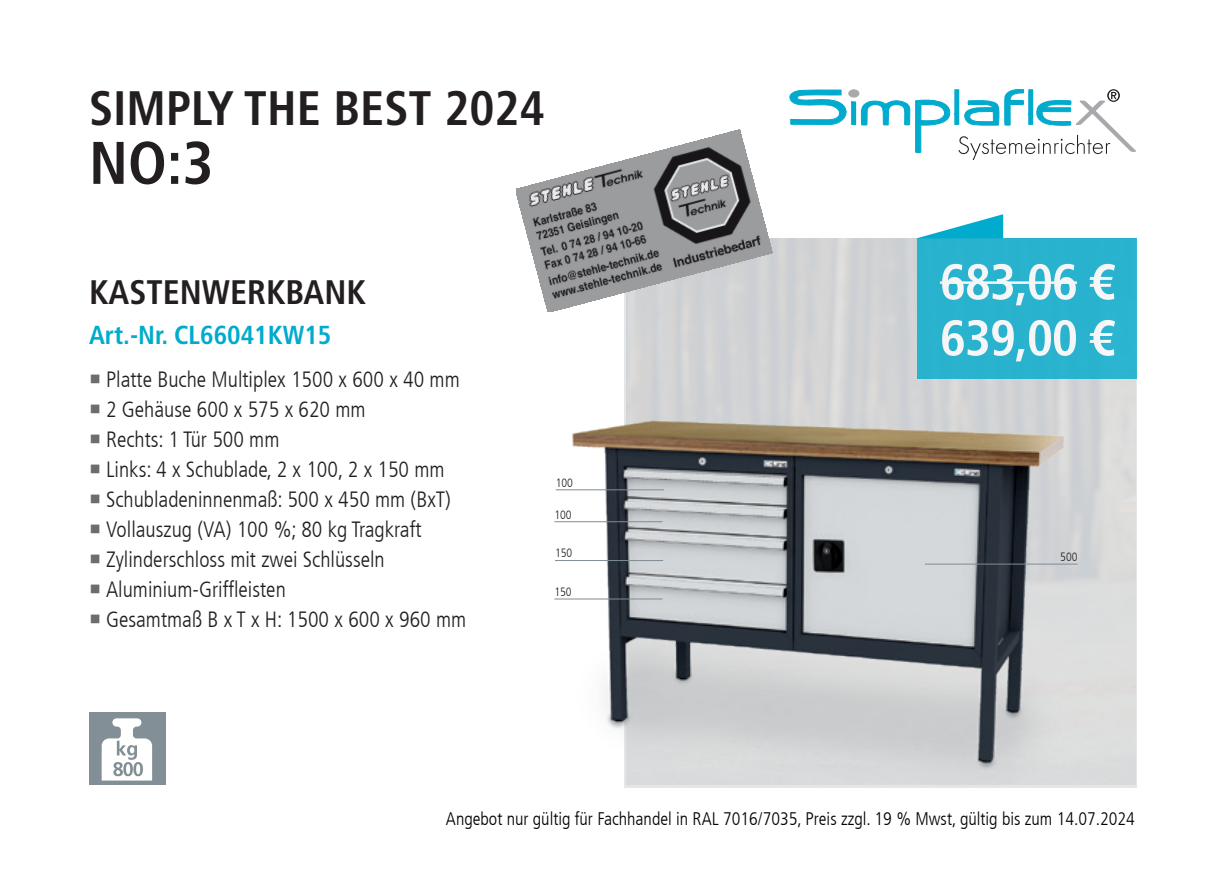
<style>
.page{position:relative;width:1225px;height:874px;background:#fff}
.page>*{position:absolute;margin:0;border:0;box-sizing:border-box;transform-origin:0 0}
.t1{font:700 condensed 60px "Frutiger LT Com";color:#231f20}
.t2{font:700 condensed 50px/56px "Frutiger LT Com";letter-spacing:-.02em;color:#fff}
.t3{font:700 condensed 48.2px "Frutiger LT Com";color:#231f20}
.t4{font:700 condensed 34px "Frutiger LT Com";color:#231f20}
.t5{font:700 condensed 26px "Frutiger LT Com";color:#00abcd}
.t6{font:300 condensed 22px/30px "Frutiger LT Com";color:#231f20}
.t7{font:300 condensed 18.2px "Frutiger LT Com";color:#000001}
.t8{font:300 condensed 12px "Frutiger LT Com";color:#231f20}
</style>
<div class="page">
<div style="left:624px;top:238px;width:512px;height:549px;background:#d4d5d5"></div>
<svg style="left:789px;top:89px;width:347px;height:71px"></svg>
<div style="left:917px;top:238px;width:220px;height:140px;background:#29b2ce"></div>
<hr style="left:940px;top:281px;width:137px;height:3px;background:#fff">
<svg style="left:918px;top:214px;width:85px;height:24px"></svg>
<img style="left:557px;top:395px;width:523px;height:393px">
<hr style="left:554px;top:521px;width:108px;height:1px;background:#7e8d95">
<hr style="left:555px;top:560px;width:108px;height:1px;background:#7e8d95">
<hr style="left:554px;top:598px;width:108px;height:1px;background:#7e8d95">
<hr style="left:556px;top:489px;width:108px;height:1px;background:#7e8d95">
<hr style="left:925px;top:563px;width:152px;height:1px;background:#7e8d95">
<div style="left:89px;top:712px;width:76px;height:72px;background:#828f96"></div>
<svg style="left:102px;top:718px;width:50px;height:62px"></svg>
<img style="left:516px;top:129px;width:256px;height:183px">
<h3 class="t3" style="left:89px;top:80px;width:457px">SIMPLY THE BEST 2024</h3>
<h1 class="t1" style="left:89px;top:127px;width:126px">NO:3</h1>
<h3 class="t4" style="left:89px;top:271px;width:278px">KASTENWERKBANK</h3>
<p class="t5" style="left:89px;top:320px;width:244px">Art.-Nr. CL66041KW15</p>
<p class="t6" style="left:106px;top:364px;width:362px">Platte Buche Multiplex 1500 x 600 x 40 mm<br>2 Gehäuse 600 x 575 x 620 mm<br>Rechts: 1 Tür 500 mm<br>Links: 4 x Schublade, 2 x 100, 2 x 150 mm<br>Schubladeninnenmaß: 500 x 450 mm (BxT)<br>Vollauszug (VA) 100 %; 80 kg Tragkraft<br>Zylinderschloss mit zwei Schlüsseln<br>Aluminium-Griffleisten<br>Gesamtmaß B x T x H: 1500 x 600 x 960 mm</p>
<p class="t8" style="left:556px;top:475px;width:19px">100</p>
<p class="t8" style="left:554px;top:507px;width:19px">100</p>
<p class="t8" style="left:555px;top:546px;width:19px">150</p>
<p class="t8" style="left:554px;top:584px;width:19px">150</p>
<h2 class="t2" style="left:940px;top:254px;width:176px">683,06 €<br>639,00 €</h2>
<p class="t8" style="left:1060px;top:549px;width:19px">500</p>
<p class="t7" style="left:446px;top:808px;width:690px">Angebot nur gültig für Fachhandel in RAL 7016/7035, Preis zzgl. 19 % Mwst, gültig bis zum 14.07.2024</p>
</div>
